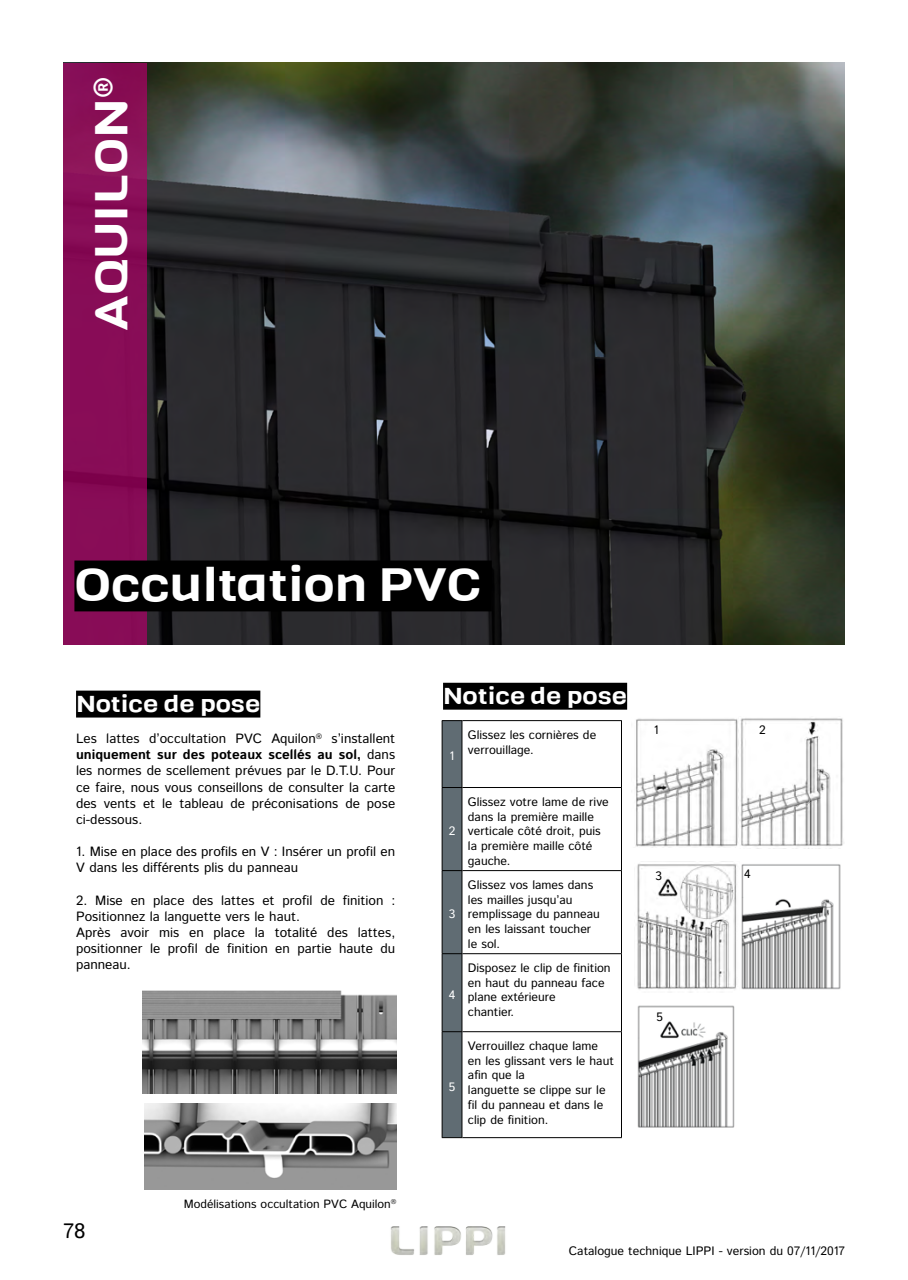
<style>
.page{position:relative;width:908px;height:1280px;background:#fff}
.page>*{position:absolute;margin:0;border:0;box-sizing:border-box;transform-origin:0 0}
.t1{font:45.5px "Viga 125";color:#fff}
.t2{font:44.8px "Viga 125";color:#fff}
.t3{font:22.4px "Viga 125";color:#fff}
.t4{font:21px "Istok Web";color:#000}
.t5{font:13.47px/16.1px "Istok Web";color:#000}
.t6{font:12.25px/14.7px "Istok Web";color:#000}
.t7{font:12.25px "Istok Web";color:#fff}
.t8{font:11.9px "Istok Web";color:#000}
.s1{font-weight:700}
</style>
<div class="page">
<img style="left:390px;top:1226px;width:116px;height:29px">
<img style="left:63px;top:62px;width:782px;height:583px">
<div style="left:63px;top:64px;width:83px;height:581px;background:#880c57"></div>
<div style="left:74px;top:560px;width:418px;height:51px;background:#000"></div>
<div style="left:76px;top:691px;width:184px;height:26px;background:#000"></div>
<img style="left:142px;top:990px;width:255px;height:104px">
<img style="left:144px;top:1104px;width:253px;height:86px">
<div style="left:443px;top:683px;width:184px;height:27px;background:#000"></div>
<hr style="left:462px;top:720px;width:160px;height:1px;background:#000">
<hr style="left:621px;top:721px;width:1px;height:66px;background:#000">
<hr style="left:462px;top:787px;width:160px;height:1px;background:#000">
<hr style="left:621px;top:788px;width:1px;height:82px;background:#000">
<hr style="left:462px;top:870px;width:160px;height:1px;background:#000">
<hr style="left:621px;top:871px;width:1px;height:82px;background:#000">
<hr style="left:462px;top:953px;width:160px;height:1px;background:#000">
<hr style="left:621px;top:954px;width:1px;height:77px;background:#000">
<hr style="left:462px;top:1031px;width:160px;height:1px;background:#000">
<hr style="left:621px;top:1032px;width:1px;height:105px;background:#000">
<hr style="left:462px;top:1137px;width:160px;height:1px;background:#000">
<hr style="left:462px;top:721px;width:1px;height:66px;background:#000">
<hr style="left:462px;top:788px;width:1px;height:82px;background:#000">
<hr style="left:462px;top:871px;width:1px;height:82px;background:#000">
<hr style="left:462px;top:954px;width:1px;height:77px;background:#000">
<hr style="left:462px;top:1032px;width:1px;height:105px;background:#000">
<svg style="left:442px;top:720px;width:20px;height:418px;background:#59646a"></svg>
<img style="left:635px;top:718px;width:104px;height:130px">
<img style="left:740px;top:718px;width:104px;height:129px">
<img style="left:637px;top:864px;width:204px;height:126px">
<img style="left:637px;top:1005px;width:98px;height:123px">
<h2 class="t2" style="left:82px;top:331px;width:255px;rotate:-90deg">AQUILON<sup>®</sup></h2>
<h1 class="t1" style="left:74px;top:555px;width:408px">Occultation PVC</h1>
<h3 class="t3" style="left:76px;top:689px;width:186px">Notice de pose</h3>
<p class="t5" style="left:76px;top:730px;width:321px;text-align:justify">Les lattes d’occultation PVC Aquilon<sup>®</sup> s’installent <span class="s1">uniquement sur des poteaux scellés au sol,</span> dans les normes de scellement prévues par le D.T.U. Pour ce faire, nous vous conseillons de consulter la carte des vents et le tableau de préconisations de pose ci-dessous.</p>
<p class="t5" style="left:76px;top:843px;width:321px">1. Mise en place des profils en V : Insérer un profil en<br>V dans les différents plis du panneau</p>
<p class="t5" style="left:76px;top:892px;width:321px">2. Mise en place des lattes et profil de finition :<br>Positionnez la languette vers le haut.<br>Après avoir mis en place la totalité des lattes, positionner le profil de finition en partie haute du panneau.</p>
<h3 class="t4" style="left:63px;top:1218px;width:24px">78</h3>
<p class="t8" style="left:184px;top:1197px;width:214px">Modélisations occultation PVC Aquilon<sup>®</sup></p>
<h3 class="t3" style="left:443px;top:681px;width:186px">Notice de pose</h3>
<p class="t7" style="left:449px;top:749px;width:6px">1</p>
<p class="t6" style="left:468px;top:727px;width:130px">Glissez les cornières de verrouillage.</p>
<p class="t7" style="left:449px;top:824px;width:8px">2</p>
<p class="t7" style="left:449px;top:907px;width:8px">3</p>
<p class="t7" style="left:449px;top:987px;width:8px">4</p>
<p class="t7" style="left:449px;top:1079px;width:8px">5</p>
<p class="t6" style="left:468px;top:794px;width:142px">Glissez votre lame de rive dans la première maille verticale côté droit, puis la première maille côté gauche.</p>
<p class="t6" style="left:468px;top:877px;width:133px">Glissez vos lames dans les mailles jusqu’au remplissage du panneau en les laissant toucher le sol.</p>
<p class="t6" style="left:468px;top:960px;width:144px">Disposez le clip de finition en haut du panneau face plane extérieure<br>chantier.</p>
<p class="t6" style="left:468px;top:1038px;width:147px">Verrouillez chaque lame en les glissant vers le haut afin que la<br>languette se clippe sur le fil du panneau et dans le clip de finition.</p>
<p class="t6" style="left:654px;top:722px;width:6px">1</p>
<p class="t6" style="left:759px;top:722px;width:8px">2</p>
<p class="t6" style="left:655px;top:868px;width:8px">3</p>
<p class="t6" style="left:744px;top:867px;width:8px">4</p>
<p class="t6" style="left:656px;top:1010px;width:8px">5</p>
<p class="t6" style="left:569px;top:1243px;width:278px">Catalogue technique LIPPI - version du 07/11/2017</p>
</div>
